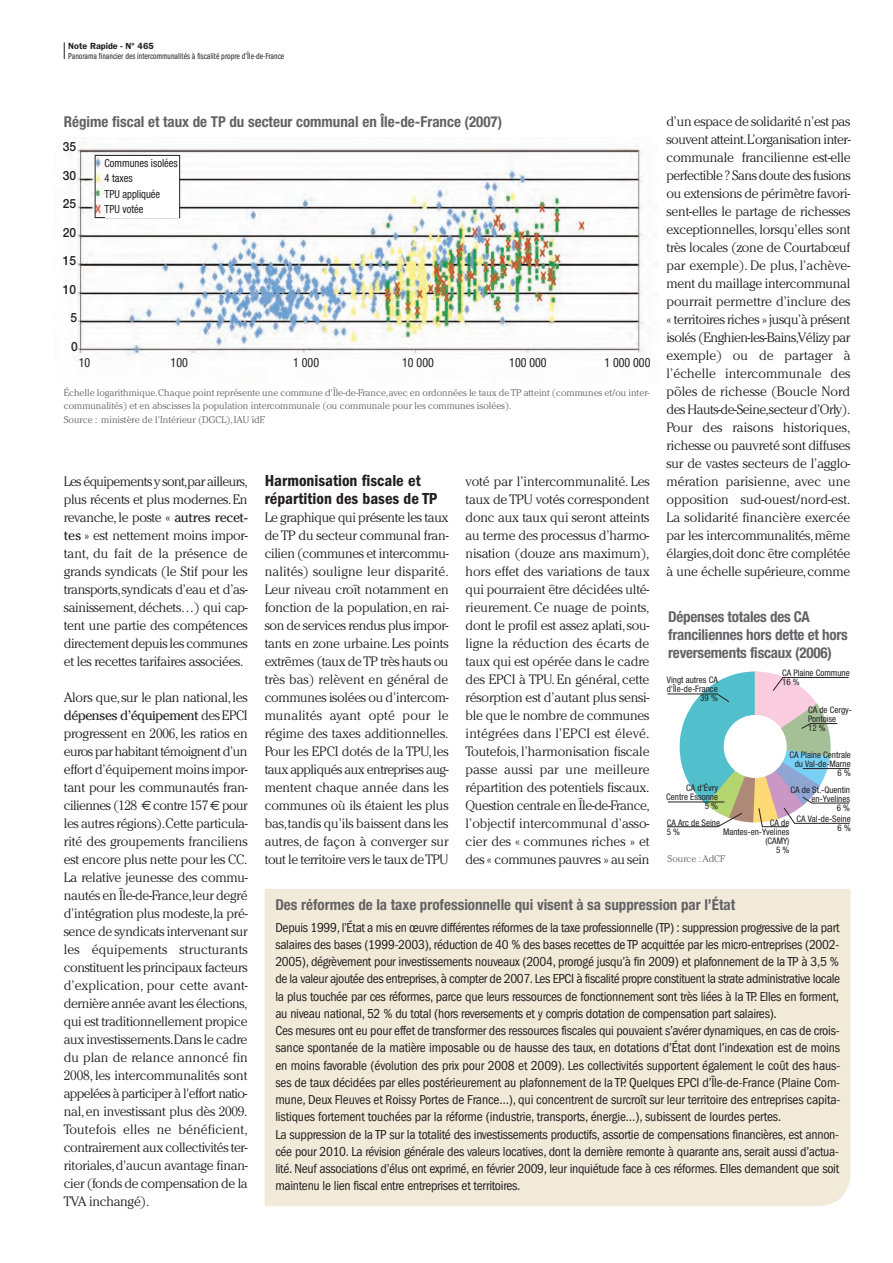
<style>
.page{position:relative;width:893px;height:1263px;background:#fff}
.page>*{position:absolute;margin:0;border:0;box-sizing:border-box;transform-origin:0 0}
.t1{font:600 condensed 16.5px/18px "Franklin Gothic";color:#231f20}
.t2{font:700 condensed 15px/18px "Helvetica Neue";color:#636366}
.t3{font:300 13.5px/18px "Cheltenham";letter-spacing:-.025em;color:#231f20;text-align:justify}
.t4{font:condensed 13.5px/17.2px "Franklin Gothic";letter-spacing:-.02em;color:#231f20}
.t5{font:condensed 12.75px "Helvetica Neue";color:#231f20;scale:.94 1}
.t6{font:500 12.75px "Helvetica Neue";color:#231f20;scale:.94 1}
.t7{font:condensed 11.1px/15.1px "Helvetica Neue";color:#231f20;scale:.94 1}
.t8{font:300 9.75px/13.5px "Cheltenham";color:#636366}
.t9{font:condensed 9px/9px "Helvetica Neue";color:#231f20;text-align:right}
.t10{font:9px "Franklin Gothic Book Cmpr";color:#231f20}
.t11{font:600 9px "Franklin Gothic";color:#231f20}
.s1{font-weight:400}
.s2{font-family:"Euro Sans";font-weight:400}
</style>
<div class="page">
<svg style="left:64px;top:43px;width:1px;height:16px"></svg>
<svg style="left:667px;top:671px;width:183px;height:156px"></svg>
<img style="left:77px;top:145px;width:568px;height:211px">
<div style="left:95px;top:155px;width:85px;height:63px;border:1px solid #231f20"></div>
<div style="left:105px;top:156px;width:74px;height:61px;background:#fff"></div>
<div style="left:265px;top:889px;width:585px;height:317px;background:#f1ead9"></div>
<p class="t11" style="left:68px;top:43px;width:87px">Note Rapide - N° 465</p>
<p class="t10" style="left:68px;top:53px;width:217px">Panorama financier des intercommunalités à fiscalité propre d’Île-de-France</p>
<p class="t2" style="left:64px;top:114px;width:440px">Régime fiscal et taux de TP du secteur communal en Île-de-France (2007)</p>
<p class="t3" style="left:666px;top:113px;width:186px">d’un espace de solidarité n’est pas souvent atteint.L’organisation inter&shy;communale francilienne est-elle perfectible ? Sans doute des fusions ou extensions de périmètre favori&shy;sent-elles le partage de richesses exceptionnelles, lorsqu’elles sont très locales (zone de Courtabœuf par exemple). De plus, l’achève&shy;ment du maillage intercommunal pourrait permettre d’inclure des « territoires riches » jusqu’à présent isolés (Enghien-les-Bains,Vélizy par exemple) ou de partager à l’échelle intercommunale des pôles de richesse (Boucle Nord des Hauts-de-Seine,secteur d’Orly).<br>Pour des raisons historiques, richesse ou pauvreté sont diffuses sur de vastes secteurs de l’agglo&shy;mération parisienne, avec une opposition sud-ouest/nord-est.<br>La solidarité financière exercée par les intercommunalités,même élargies,doit donc être complétée à une échelle supérieure,comme</p>
<p class="t6" style="left:63px;top:142px;width:16px">35</p>
<p class="t6" style="left:63px;top:171px;width:16px">30</p>
<p class="t6" style="left:63px;top:199px;width:16px">25</p>
<p class="t6" style="left:63px;top:228px;width:16px">20</p>
<p class="t6" style="left:63px;top:256px;width:16px">15</p>
<p class="t6" style="left:63px;top:285px;width:16px">10</p>
<p class="t6" style="left:71px;top:313px;width:9px">5</p>
<p class="t6" style="left:71px;top:342px;width:9px">0</p>
<p class="t7" style="left:105px;top:157px;width:79px">Communes isolées<br>4 taxes<br>TPU appliquée<br>TPU votée</p>
<p class="t5" style="left:79px;top:358px;width:14px">10</p>
<p class="t5" style="left:171px;top:358px;width:20px">100</p>
<p class="t5" style="left:293px;top:358px;width:29px">1 000</p>
<p class="t5" style="left:402px;top:358px;width:35px">10 000</p>
<p class="t5" style="left:509px;top:358px;width:41px">100 000</p>
<p class="t5" style="left:604px;top:358px;width:51px">1 000 000</p>
<p class="t8" style="left:64px;top:387px;width:587px">Échelle logarithmique.Chaque point représente une commune d'Île-de-France,avec en ordonnées le taux de TP atteint (communes et/ou inter&shy;communalités) et en abscisses la population intercommunale (ou communale pour les communes isolées).<br>Source : ministère de l'Intérieur (DGCL),IAU îdF.</p>
<p class="t1" style="left:265px;top:473px;width:174px">Harmonisation fiscale et répartition des bases de TP</p>
<p class="t3" style="left:265px;top:509px;width:186px">Le graphique qui présente les taux de TP du secteur communal fran&shy;cilien (communes et intercommu&shy;nalités) souligne leur disparité.<br>Leur niveau croît notamment en fonction de la population, en rai&shy;son de services rendus plus impor&shy;tants en zone urbaine. Les points extrêmes (taux de TP très hauts ou très bas) relèvent en général de communes isolées ou d’intercom&shy;munalités ayant opté pour le régime des taxes additionnelles.<br>Pour les EPCI dotés de la TPU,les taux appliqués aux entreprises aug&shy;mentent chaque année dans les communes où ils étaient les plus bas,tandis qu’ils baissent dans les autres, de façon à converger sur tout le territoire vers le taux de TPU</p>
<p class="t3" style="left:466px;top:473px;width:186px">voté par l’intercommunalité. Les taux de TPU votés correspondent donc aux taux qui seront atteints au terme des processus d’harmo&shy;nisation (douze ans maximum), hors effet des variations de taux qui pourraient être décidées ulté&shy;rieurement. Ce nuage de points, dont le profil est assez aplati,sou&shy;ligne la réduction des écarts de taux qui est opérée dans le cadre des EPCI à TPU. En général, cette résorption est d’autant plus sensi&shy;ble que le nombre de communes intégrées dans l’EPCI est élevé.<br>Toutefois, l’harmonisation fiscale passe aussi par une meilleure répartition des potentiels fiscaux.<br>Question centrale en Île-de-France, l’objectif intercommunal d’asso&shy;cier des « communes riches » et des « communes pauvres » au sein</p>
<p class="t3" style="left:64px;top:473px;width:186px">Les équipements y sont,par ailleurs, plus récents et plus modernes.En revanche, le poste « <span class="s1">autres recet&shy;tes</span> » est nettement moins impor&shy;tant, du fait de la présence de grands syndicats (le Stif pour les transports,syndicats d’eau et d’as&shy;sainissement,déchets…) qui cap&shy;tent une partie des compétences directement depuis les communes et les recettes tarifaires associées.</p>
<p class="t3" style="left:64px;top:689px;width:186px">Alors que,sur le plan national,les <span class="s1">dépenses d’équipement</span> des EPCI progressent en 2006, les ratios en euros par habitant témoignent d’un effort d’équipement moins impor&shy;tant pour les communautés fran&shy;ciliennes (128 <span class="s2">€</span> contre 157 <span class="s2">€</span> pour les autres régions).Cette particula&shy;rité des groupements franciliens est encore plus nette pour les CC.<br>La relative jeunesse des commu&shy;nautés en Île-de-France,leur degré d’intégration plus modeste,la pré&shy;sence de syndicats intervenant sur les équipements structurants constituent les principaux facteurs d’explication, pour cette avant&shy;dernière année avant les élections, qui est traditionnellement propice aux investissements.Dans le cadre du plan de relance annoncé fin 2008, les intercommunalités sont appelées à participer à l'effort natio&shy;nal,en investissant plus dès 2009.<br>Toutefois elles ne bénéficient, contrairement aux collectivités ter&shy;ritoriales,d'aucun avantage finan&shy;cier (fonds de compensation de la TVA inchangé).</p>
<p class="t2" style="left:668px;top:609px;width:181px">Dépenses totales des CA franciliennes hors dette et hors reversements fiscaux (2006)</p>
<p class="t9" style="left:667px;top:676px;width:53px">Vingt autres CA d'Île-de-France<br>39 %</p>
<p class="t9" style="left:782px;top:669px;width:69px;text-align:left">CA Plaine Commune<br>16 %</p>
<p class="t9" style="left:808px;top:706px;width:46px;text-align:left">CA de Cergy-<br>Pontoise<br>12 %</p>
<p class="t9" style="left:789px;top:751px;width:63px">CA Plaine Centrale du Val-de-Marne<br>6%</p>
<p class="t9" style="left:791px;top:786px;width:61px">CA de St.-Quentin en-Yvelines<br>6%</p>
<p class="t9" style="left:666px;top:784px;width:53px">CA d'Évry<br>Centre Essonne<br>5%</p>
<p class="t9" style="left:667px;top:819px;width:55px;text-align:left">CA Arc de Seine<br>5%</p>
<p class="t9" style="left:796px;top:815px;width:56px">CA Val-de-Seine<br>6%</p>
<p class="t9" style="left:723px;top:819px;width:68px">CA de<br>Mantes-en-Yvelines (CAMY)<br>5%</p>
<p class="t8" style="left:668px;top:853px;width:59px">Source :AdCF</p>
<p class="t2" style="left:275px;top:897px;width:461px">Des réformes de la taxe professionnelle qui visent à sa suppression par l’État</p>
<p class="t4" style="left:275px;top:920px;width:566px">Depuis 1999,l’État a mis en œuvre différentes réformes de la taxe professionnelle (TP) : suppression progressive de la part salaires des bases (1999-2003), réduction de 40 % des bases recettes de TP acquittée par les micro-entreprises (2002- 2005), dégrèvement pour investissements nouveaux (2004, prorogé jusqu’à fin 2009) et plafonnement de la TP à 3,5 % de la valeur ajoutée des entreprises,à compter de 2007.Les EPCI à fiscalité propre constituent la strate administrative locale la plus touchée par ces réformes, parce que leurs ressources de fonctionnement sont très liées à la TP. Elles en forment, au niveau national, 52 % du total (hors reversements et y compris dotation de compensation part salaires).<br>Ces mesures ont eu pour effet de transformer des ressources fiscales qui pouvaient s’avérer dynamiques, en cas de crois&shy;sance spontanée de la matière imposable ou de hausse des taux, en dotations d’État dont l’indexation est de moins en moins favorable (évolution des prix pour 2008 et 2009). Les collectivités supportent également le coût des haus&shy;ses de taux décidées par elles postérieurement au plafonnement de la TP. Quelques EPCI d’Île-de-France (Plaine Com&shy;mune, Deux Fleuves et Roissy Portes de France…), qui concentrent de surcroît sur leur territoire des entreprises capita&shy;listiques fortement touchées par la réforme (industrie, transports, énergie…), subissent de lourdes pertes.<br>La suppression de la TP sur la totalité des investissements productifs, assortie de compensations financières, est annon&shy;cée pour 2010. La révision générale des valeurs locatives, dont la dernière remonte à quarante ans, serait aussi d’actua&shy;lité. Neuf associations d’élus ont exprimé, en février 2009, leur inquiétude face à ces réformes. Elles demandent que soit maintenu le lien fiscal entre entreprises et territoires.</p>
</div>
